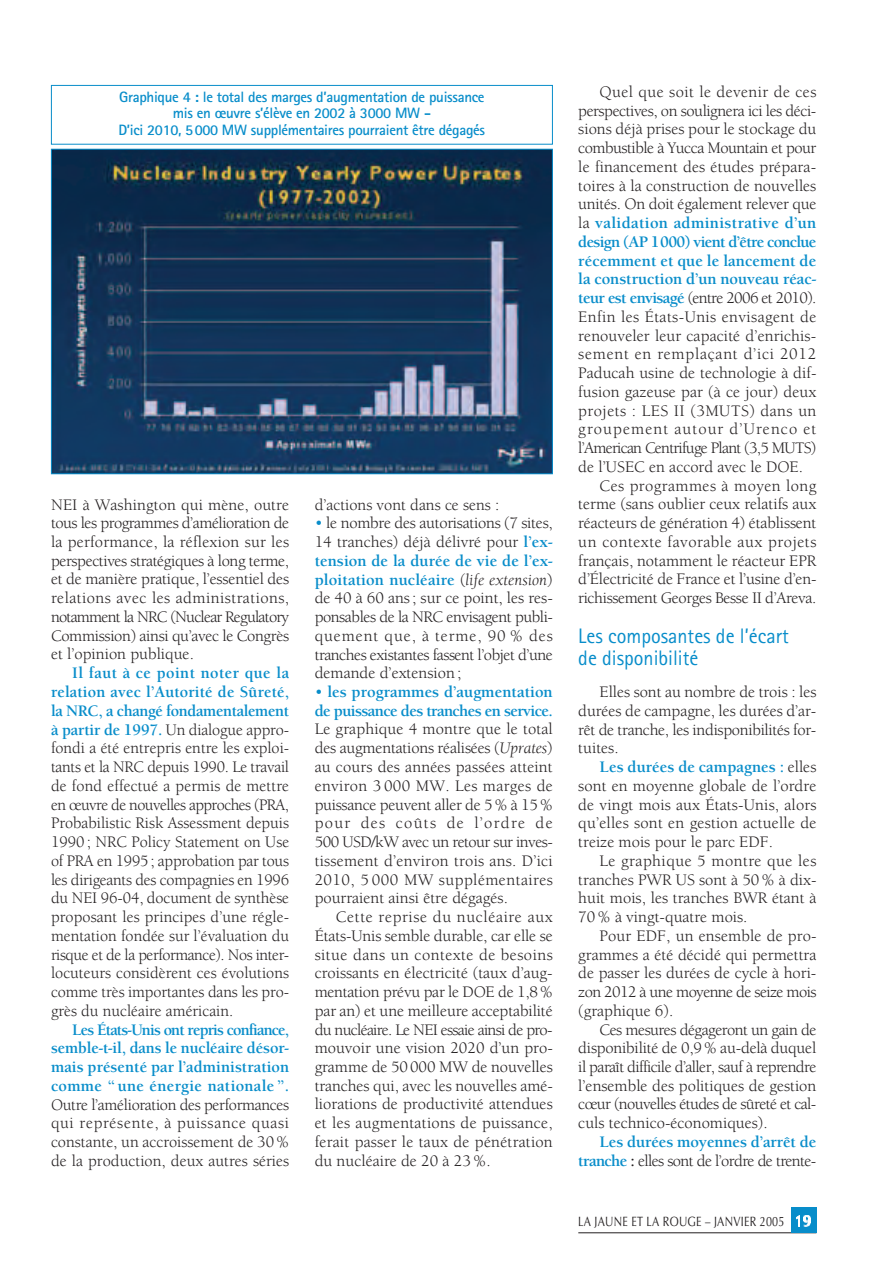
<style>
.page{position:relative;width:893px;height:1263px;background:#fff}
.page>*{position:absolute;margin:0;border:0;box-sizing:border-box;transform-origin:0 0}
.t1{font:21px/22.5px "Rotis Sans Serif";color:#088dca;scale:.96 1}
.t2{font:16.5px/18.8px "Berkeley";color:#231f20;text-align:justify}
.t3{font:700 16.5px/18.8px "Berkeley";color:#088dca;text-align:justify}
.t4{font:700 16.5px/18.8px "Berkeley";letter-spacing:-.04em;color:#088dca}
.t5{font:16.5px "Berkeley";letter-spacing:.03em;color:#231f20}
.t6{font:16.5px "Berkeley";letter-spacing:.025em;color:#231f20}
.t7{font:16.5px "Berkeley";letter-spacing:-.025em;color:#231f20}
.t8{font:16.5px "Berkeley";letter-spacing:-.045em;color:#231f20}
.t9{font:16.5px "Berkeley";letter-spacing:-.02em;color:#231f20}
.t10{font:16.5px "Berkeley";letter-spacing:-.04em;color:#231f20}
.t11{font:700 16.5px "Berkeley";letter-spacing:-.05em;color:#088dca}
.t12{font:16.5px "Berkeley";letter-spacing:-.03em;color:#231f20}
.t13{font:16.5px "Berkeley";letter-spacing:.045em;color:#231f20}
.t14{font:16.5px "Berkeley";letter-spacing:.065em;color:#231f20}
.t15{font:16.5px "Berkeley";letter-spacing:.02em;color:#231f20}
.t16{font:700 15px/16.5px "Rotis Sans Serif";letter-spacing:-.02em;color:#088dca;text-align:center}
.t17{font:13.5px "Optima";letter-spacing:.02em;color:#231f20;scale:.8 1}
.s1{font-weight:700;color:#088dca}
.s2{color:#088dca}
.s3{font-style:italic}
.s4{font-weight:400}
.s5{font-weight:400;color:#231f20}
.s6{color:#231f20}
</style>
<div class="page">
<hr style="left:578px;top:1232px;width:238px;height:1px;background:#231f20">
<div style="left:791px;top:1208px;width:25px;height:25px;background:#088dca"></div>
<img style="left:53px;top:151px;width:498px;height:321px">
<div style="left:51px;top:149px;width:502px;height:325px;border:1px solid #088dca"></div>
<div style="left:51px;top:85px;width:502px;height:60px;border:1px solid #088dca"></div>
<p class="t16" style="left:118px;top:90px;width:368px">Graphique 4 : le total des marges d’augmentation de puissance mis en œuvre s’élève en 2002 à 3000 MW -<br>D’ici 2010, 5000 MW supplémentaires pourraient être dégagés</p>
<p class="t2" style="left:51px;top:496px;width:240px">NEI à Washington qui mène, outre tous les programmes d’amélioration de la performance, la réflexion sur les perspectives stratégiques à long terme, et de manière pratique, l’essentiel des relations avec les administrations, notamment la NRC (Nuclear Regulatory Commission) ainsi qu’avec le Congrès et l’opinion publique.</p>
<p class="t2" style="left:51px;top:665px;width:240px;text-indent:21px"><span class="s1">Il faut à ce point noter que la relation avec l’Autorité de Sûreté, la NRC, a changé fondamentalement à partir de 1997.</span> Un dialogue appro&shy;fondi a été entrepris entre les exploi&shy;tants et la NRC depuis 1990. Le travail de fond effectué a permis de mettre en œuvre de nouvelles approches (PRA, Probabilistic Risk Assessment depuis 1990 ; NRC Policy Statement on Use of PRA en 1995; approbation par tous les dirigeants des compagnies en 1996 du NEI 96-04, document de synthèse proposant les principes d’une régle&shy;mentation fondée sur l’évaluation du risque et de la performance). Nos inter&shy;locuteurs considèrent ces évolutions comme très importantes dans les pro&shy;grès du nucléaire américain.</p>
<p class="t3" style="left:51px;top:1021px;width:240px;text-indent:21px">Les États-Unis ont repris confiance, semble-t-il, dans le nucléaire désor&shy;mais présenté par l’administration comme “ une énergie nationale ”.</p>
<p class="t2" style="left:51px;top:1096px;width:240px">Outre l’amélioration des performances qui représente, à puissance quasi constante, un accroissement de 30% de la production, deux autres séries</p>
<p class="t2" style="left:315px;top:496px;width:186px">d’actions vont dans ce sens :</p>
<p class="t2" style="left:315px;top:515px;width:240px"><span class="s2">•</span> le nombre des autorisations (7 sites, 14 tranches) déjà délivré pour <span class="s1">l’ex&shy;tension de la durée de vie de l’ex&shy;ploitation nucléaire</span> (<span class="s3">life extension</span>) de 40 à 60 ans; sur ce point, les res&shy;ponsables de la NRC envisagent publi&shy;quement que, à terme, 90 % des tranches existantes fassent l’objet d’une demande d’extension ;</p>
<p class="t4" style="left:315px;top:684px;width:240px"><span class="s4">•</span> les programmes d’augmentation de puissance des tranches en service.</p>
<p class="t2" style="left:315px;top:721px;width:240px">Le graphique 4 montre que le total des augmentations réalisées (<span class="s3">Uprates</span>) au cours des années passées atteint environ 3 000 MW. Les marges de puissance peuvent aller de 5% à 15% pour des coûts de l’ordre de 500 USD/kW avec un retour sur inves&shy;tissement d’environ trois ans. D’ici 2010, 5 000 MW supplémentaires pourraient ainsi être dégagés.</p>
<p class="t2" style="left:315px;top:909px;width:240px;text-indent:21px">Cette reprise du nucléaire aux États-Unis semble durable, car elle se situe dans un contexte de besoins croissants en électricité (taux d’aug&shy;mentation prévu par le DOE de 1,8% par an) et une meilleure acceptabilité du nucléaire. Le NEI essaie ainsi de pro&shy;mouvoir une vision 2020 d’un pro&shy;gramme de 50000 MW de nouvelles tranches qui, avec les nouvelles amé&shy;liorations de productivité attendues et les augmentations de puissance, ferait passer le taux de pénétration du nucléaire de 20 à 23%.</p>
<p class="t15" style="left:600px;top:85px;width:218px">Quel que soit le devenir de ces</p>
<p class="t7" style="left:578px;top:104px;width:240px">perspectives, on soulignera ici les déci-</p>
<p class="t2" style="left:578px;top:121px;width:240px">sions déjà prises pour le stockage du</p>
<p class="t12" style="left:578px;top:141px;width:240px">combustible à Yucca Mountain et pour</p>
<p class="t2" style="left:578px;top:159px;width:239px">le financement des études prépara-</p>
<p class="t2" style="left:578px;top:177px;width:240px">toires à la construction de nouvelles</p>
<p class="t2" style="left:578px;top:196px;width:240px">unités. On doit également relever que</p>
<p class="t3" style="left:578px;top:215px;width:240px"><span class="s5">la</span> validation administrative d’un</p>
<p class="t11" style="left:578px;top:235px;width:240px">design (AP 1000) vient d’être conclue</p>
<p class="t3" style="left:578px;top:253px;width:240px">récemment et que le lancement de</p>
<p class="t3" style="left:578px;top:271px;width:240px">la construction d’un nouveau réac-</p>
<p class="t10" style="left:578px;top:292px;width:240px"><span class="s1">teur est envisagé</span> (entre 2006 et 2010).</p>
<p class="t6" style="left:578px;top:310px;width:240px">Enfin les États-Unis envisagent de</p>
<p class="t2" style="left:578px;top:327px;width:239px">renouveler leur capacité d’enrichis-</p>
<p class="t13" style="left:578px;top:348px;width:240px">sement en remplaçant d’ici 2012</p>
<p class="t2" style="left:578px;top:365px;width:240px">Paducah usine de technologie à dif-</p>
<p class="t2" style="left:578px;top:384px;width:240px">fusion gazeuse par (à ce jour) deux</p>
<p class="t5" style="left:578px;top:404px;width:240px">projets : LES II (3MUTS) dans un</p>
<p class="t14" style="left:578px;top:423px;width:240px">groupement autour d’Urenco et</p>
<p class="t8" style="left:578px;top:442px;width:240px">l’American Centrifuge Plant (3,5 MUTS)</p>
<p class="t2" style="left:578px;top:459px;width:226px">de l’USEC en accord avec le DOE.</p>
<p class="t6" style="left:600px;top:479px;width:218px">Ces programmes à moyen long</p>
<p class="t2" style="left:578px;top:496px;width:240px">terme (sans oublier ceux relatifs aux</p>
<p class="t2" style="left:578px;top:515px;width:240px">réacteurs de génération 4) établissent</p>
<p class="t5" style="left:578px;top:535px;width:240px">un contexte favorable aux projets</p>
<p class="t2" style="left:578px;top:552px;width:240px">français, notamment le réacteur EPR</p>
<p class="t2" style="left:578px;top:571px;width:240px">d’Électricité de France et l’usine d’en-</p>
<p class="t9" style="left:578px;top:591px;width:240px">richissement Georges Besse II d’Areva.</p>
<p class="t1" style="left:578px;top:626px;width:221px">Les composantes de l’écart de disponibilité</p>
<p class="t2" style="left:578px;top:684px;width:240px;text-indent:21px">Elles sont au nombre de trois : les durées de campagne, les durées d’ar&shy;rêt de tranche, les indisponibilités for&shy;tuites.</p>
<p class="t2" style="left:578px;top:759px;width:240px;text-indent:21px"><span class="s1">Les durées de campagnes :</span> elles sont en moyenne globale de l’ordre de vingt mois aux États-Unis, alors qu’elles sont en gestion actuelle de treize mois pour le parc EDF.</p>
<p class="t2" style="left:578px;top:853px;width:240px;text-indent:21px">Le graphique 5 montre que les tranches PWR US sont à 50 % à dix&shy;huit mois, les tranches BWR étant à 70 % à vingt-quatre mois.</p>
<p class="t2" style="left:578px;top:927px;width:240px;text-indent:21px">Pour EDF, un ensemble de pro&shy;grammes a été décidé qui permettra de passer les durées de cycle à hori&shy;zon 2012 à une moyenne de seize mois (graphique 6).</p>
<p class="t2" style="left:578px;top:1021px;width:240px;text-indent:21px">Ces mesures dégageront un gain de disponibilité de 0,9% au-delà duquel il paraît difficile d’aller, sauf à reprendre l’ensemble des politiques de gestion cœur (nouvelles études de sûreté et cal&shy;culs technico-économiques).</p>
<p class="t3" style="left:578px;top:1134px;width:240px;text-align:right">Les durées moyennes d’arrêt de tranche <span class="s6">:</span> <span class="s5">elles sont de l’ordre de trente-</span></p>
<p class="t17" style="left:578px;top:1216px;width:259px">LA JAUNE ET LA ROUGE – JANVIER 2005</p>
</div>
